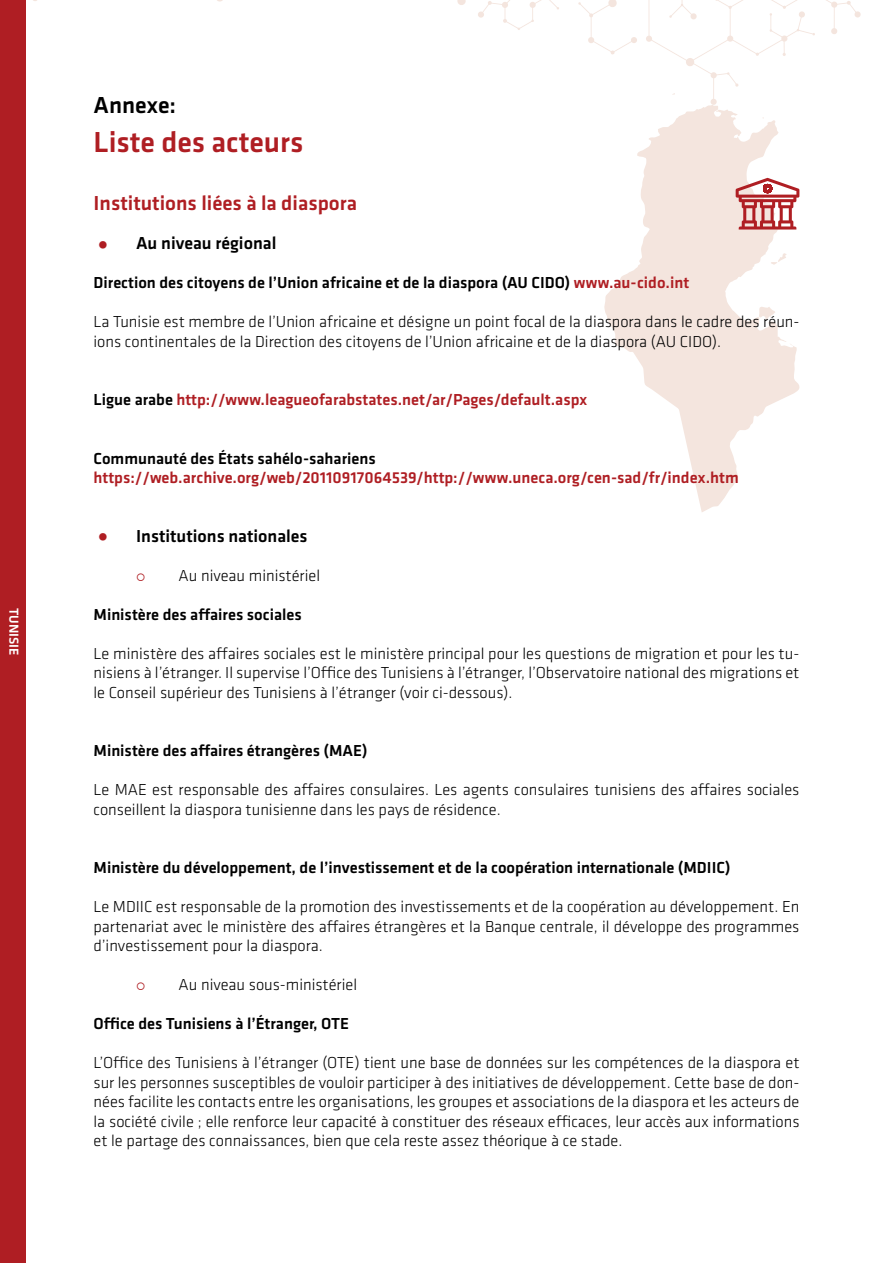
<style>
.page{position:relative;width:893px;height:1263px;background:#fff}
.page>*{position:absolute;margin:0;border:0;box-sizing:border-box;transform-origin:0 0}
.t1{font:500 30px "Klavika";color:#af1e23}
.t2{font:500 24px "Klavika";color:#000}
.t3{font:500 21px "Klavika";color:#af1e23}
.t4{font:500 18px "Klavika";color:#000}
.t5{font:300 16.5px/19.5px "Klavika";color:#000;text-align:justify}
.t6{font:500 16.5px "Klavika";color:#000}
.t7{font:500 16.5px "Klavika";color:#af1e23}
.t8{font:500 13.5px "Klavika";color:#fff}
.s1{color:#af1e23}
.s2{color:#000}
</style>
<div class="page">
<div style="left:0;top:0;width:26px;height:1263px;background:#af1e23"></div>
<svg style="left:578px;top:0;width:59px;height:55px"></svg>
<svg style="left:457px;top:0;width:102px;height:30px"></svg>
<svg style="left:646px;top:0;width:215px;height:93px"></svg>
<svg style="left:604px;top:93px;width:195px;height:419px;fill:#f4e5de"></svg>
<svg style="left:736px;top:178px;width:63px;height:52px"></svg>
<p class="t8" style="left:23px;top:608px;width:49px;rotate:90deg">TUNISIE</p>
<h2 class="t2" style="left:94px;top:88px;width:84px">Annexe:</h2>
<h1 class="t1" style="left:94px;top:121px;width:212px">Liste des acteurs</h1>
<p class="t3" style="left:94px;top:189px;width:265px">Institutions liées à la diaspora</p>
<p class="t4" style="left:94px;top:231px;width:184px"><span class="s1">•</span> Au niveau régional</p>
<p class="t6" style="left:94px;top:271px;width:597px">Direction des citoyens de l’Union africaine et de la diaspora (AU CIDO) <span class="s1">www.au-cido.int</span></p>
<p class="t5" style="left:94px;top:312px;width:707px">La Tunisie est membre de l’Union africaine et désigne un point focal de la diaspora dans le cadre des réun&shy;ions continentales de la Direction des citoyens de l’Union africaine et de la diaspora (AU CIDO).</p>
<p class="t7" style="left:94px;top:388px;width:495px"><span class="s2">Ligue arabe</span> http://www.leagueofarabstates.net/ar/Pages/default.aspx</p>
<p class="t6" style="left:94px;top:447px;width:284px">Communauté des États sahélo-sahariens</p>
<p class="t7" style="left:94px;top:466px;width:647px">https://web.archive.org/web/20110917064539/http://www.uneca.org/cen-sad/fr/index.htm</p>
<p class="t4" style="left:94px;top:523px;width:216px"><span class="s1">•</span> Institutions nationales</p>
<p class="t5" style="left:179px;top:565px;width:143px">Au niveau ministériel</p>
<p class="t6" style="left:94px;top:603px;width:210px">Ministère des affaires sociales</p>
<p class="t5" style="left:94px;top:643px;width:707px">Le ministère des affaires sociales est le ministère principal pour les questions de migration et pour les tu&shy;nisiens à l’étranger. Il supervise l’Office des Tunisiens à l’étranger, l’Observatoire national des migrations et le Conseil supérieur des Tunisiens à l’étranger (voir ci-dessous).</p>
<p class="t6" style="left:94px;top:739px;width:276px">Ministère des affaires étrangères (MAE)</p>
<p class="t5" style="left:94px;top:780px;width:707px">Le MAE est responsable des affaires consulaires. Les agents consulaires tunisiens des affaires sociales conseillent la diaspora tunisienne dans les pays de résidence.</p>
<p class="t6" style="left:94px;top:856px;width:639px">Ministère du développement, de l’investissement et de la coopération internationale (MDIIC)</p>
<p class="t5" style="left:94px;top:897px;width:707px">Le MDIIC est responsable de la promotion des investissements et de la coopération au développement. En partenariat avec le ministère des affaires étrangères et la Banque centrale, il développe des programmes d’investissement pour la diaspora.</p>
<p class="t5" style="left:179px;top:975px;width:180px">Au niveau sous-ministériel</p>
<p class="t6" style="left:94px;top:1012px;width:257px">Office des Tunisiens à l’Étranger, OTE</p>
<p class="t5" style="left:94px;top:1053px;width:707px">L’Office des Tunisiens à l’étranger (OTE) tient une base de données sur les compétences de la diaspora et sur les personnes susceptibles de vouloir participer à des initiatives de développement. Cette base de don&shy;nées facilite les contacts entre les organisations, les groupes et associations de la diaspora et les acteurs de la société civile ; elle renforce leur capacité à constituer des réseaux efficaces, leur accès aux informations et le partage des connaissances, bien que cela reste assez théorique à ce stade.</p>
</div>
